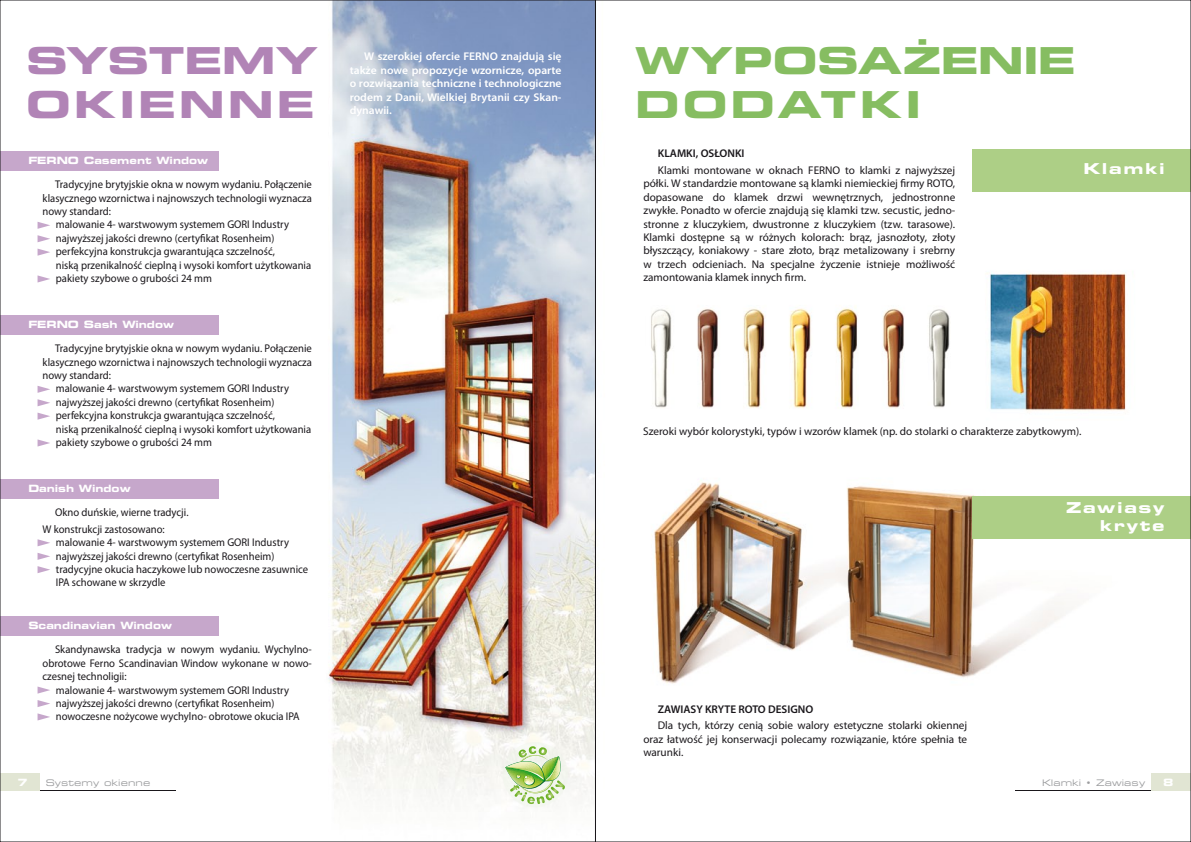
<style>
.page{position:relative;width:1191px;height:842px;background:#fff}
.page>*{position:absolute;margin:0;border:0;box-sizing:border-box;transform-origin:0 0}
.t1{font:700 expanded 37px/44.4px "Square 721 PL";color:#86bd61;scale:1.1 1}
.t2{font:700 expanded 37px/44.4px "Square 721 PL";letter-spacing:.04em;color:#b184b6;scale:1.1 1}
.t3{font:700 expanded 15px/18px "Square 721 PL";letter-spacing:.1em;color:#fff;text-align:right;scale:1.1 1}
.t4{font:11.2px/13.4px "Myriad Pro";color:#1a171b;scale:.95 1}
.t5{font:11.2px/13.4px "Myriad Pro";color:#1a171b}
.t6{font:600 11.2px/13.4px "Myriad Pro";color:#fff;text-align:justify}
.t7{font:700 expanded 10px "Square 721 PL";color:#fff}
.t8{font:700 expanded 10px "Square 721 PL";color:#fff;scale:1.05 1}
.t9{font:expanded 9px "Square 721 PL";letter-spacing:.01em;color:#9c9d9f;scale:1.05 1}
.s1{font-weight:600}
</style>
<div class="page">
<img style="left:2px;top:2px;width:1187px;height:806px">
<div style="left:502px;top:742px;width:66px;height:65px;background:#f0f6eb;border-radius:50%"></div>
<svg style="left:505px;top:746px;width:60px;height:58px"></svg>
<hr style="left:40px;top:791px;width:136px;height:1px;background:#1a171b">
<div style="left:0;top:774px;width:40px;height:17px;background:#e1e5d3"></div>
<hr style="left:1015px;top:791px;width:136px;height:1px;background:#1a171b">
<div style="left:1151px;top:774px;width:40px;height:17px;background:#e1e5d3"></div>
<div style="left:0;top:151px;width:218px;height:20px;background:#c6a7cb"></div>
<div style="left:972px;top:149px;width:219px;height:43px;background:#adcf86"></div>
<div style="left:972px;top:496px;width:219px;height:42px;background:#adcf86"></div>
<div style="left:0;top:315px;width:218px;height:20px;background:#c6a7cb"></div>
<div style="left:0;top:479px;width:218px;height:20px;background:#c6a7cb"></div>
<div style="left:0;top:616px;width:218px;height:20px;background:#c6a7cb"></div>
<svg style="left:38px;top:413px;width:12px;height:7px"></svg>
<svg style="left:38px;top:399px;width:12px;height:7px"></svg>
<svg style="left:38px;top:386px;width:12px;height:7px"></svg>
<svg style="left:38px;top:439px;width:12px;height:7px"></svg>
<svg style="left:38px;top:249px;width:12px;height:7px"></svg>
<svg style="left:38px;top:235px;width:12px;height:7px"></svg>
<svg style="left:38px;top:222px;width:12px;height:7px"></svg>
<svg style="left:38px;top:275px;width:12px;height:7px"></svg>
<svg style="left:38px;top:566px;width:12px;height:7px"></svg>
<svg style="left:38px;top:553px;width:12px;height:7px"></svg>
<svg style="left:38px;top:539px;width:12px;height:7px"></svg>
<svg style="left:38px;top:713px;width:12px;height:7px"></svg>
<svg style="left:38px;top:700px;width:12px;height:7px"></svg>
<svg style="left:38px;top:686px;width:12px;height:8px"></svg>
<p class="t2" style="left:26px;top:38px;width:267px">SYSTEMY<br>OKIENNE</p>
<p class="t1" style="left:635px;top:38px;width:402px">WYPOSA˚ENIE<br>DODATKI</p>
<p class="t6" style="left:350px;top:50px;width:213px;text-indent:14px">W szerokiej ofercie FERNO znajdują się także nowe propozycje wzornicze, oparte o rozwiązania techniczne i technologiczne rodem z Danii, Wielkiej Brytanii czy Skan&shy;dynawii.</p>
<p class="t7" style="left:28px;top:155px;width:181px">FERNO Casement Window</p>
<p class="t4" style="left:55px;top:178px;width:272px">Tradycyjne brytyjskie okna w nowym wydaniu. Połączenie</p>
<p class="t4" style="left:43px;top:191px;width:285px">klasycznego wzornictwa i najnowszych technologii wyznacza</p>
<p class="t4" style="left:43px;top:205px;width:73px">nowy standard:</p>
<p class="t4" style="left:56px;top:218px;width:247px">malowanie 4- warstwowym systemem GORI Industry</p>
<p class="t4" style="left:56px;top:232px;width:232px">najwyższej jakości drewno (certyfikat Rosenheim)</p>
<p class="t4" style="left:56px;top:245px;width:232px">perfekcyjna konstrukcja gwarantująca szczelność,</p>
<p class="t4" style="left:56px;top:259px;width:270px">niską przenikalność cieplną i wysoki komfort użytkowania</p>
<p class="t4" style="left:56px;top:272px;width:166px">pakiety szybowe o grubości 24 mm</p>
<p class="t7" style="left:28px;top:319px;width:147px">FERNO Sash Window</p>
<p class="t4" style="left:55px;top:342px;width:272px">Tradycyjne brytyjskie okna w nowym wydaniu. Połączenie</p>
<p class="t4" style="left:43px;top:355px;width:285px">klasycznego wzornictwa i najnowszych technologii wyznacza</p>
<p class="t4" style="left:43px;top:369px;width:73px">nowy standard:</p>
<p class="t4" style="left:56px;top:382px;width:247px">malowanie 4- warstwowym systemem GORI Industry</p>
<p class="t4" style="left:56px;top:396px;width:232px">najwyższej jakości drewno (certyfikat Rosenheim)</p>
<p class="t4" style="left:56px;top:409px;width:232px">perfekcyjna konstrukcja gwarantująca szczelność,</p>
<p class="t4" style="left:56px;top:423px;width:270px">niską przenikalność cieplną i wysoki komfort użytkowania</p>
<p class="t4" style="left:56px;top:436px;width:166px">pakiety szybowe o grubości 24 mm</p>
<p class="t7" style="left:28px;top:483px;width:104px">Danish Window</p>
<p class="t4" style="left:43px;top:504px;width:155px;line-height:16.4px;text-indent:13px">Okno duńskie, wierne tradycji.<br>W konstrukcji zastosowano:</p>
<p class="t4" style="left:56px;top:536px;width:267px">malowanie 4- warstwowym systemem GORI Industry najwyższej jakości drewno (certyfikat Rosenheim) tradycyjne okucia haczykowe lub nowoczesne zasuwnice IPA schowane w skrzydle</p>
<p class="t7" style="left:28px;top:620px;width:145px">Scandinavian Window</p>
<p class="t4" style="left:55px;top:643px;width:272px">Skandynawska tradycja w nowym wydaniu. Wychylno-</p>
<p class="t4" style="left:43px;top:656px;width:285px">obrotowe Ferno Scandinavian Window wykonane w nowo-</p>
<p class="t4" style="left:43px;top:670px;width:90px">czesnej technoligii:</p>
<p class="t4" style="left:56px;top:683px;width:247px">malowanie 4- warstwowym systemem GORI Industry</p>
<p class="t4" style="left:56px;top:697px;width:232px">najwyższej jakości drewno (certyfikat Rosenheim)</p>
<p class="t4" style="left:56px;top:710px;width:258px">nowoczesne nożycowe wychylno- obrotowe okucia IPA</p>
<p class="t5" style="left:658px;top:146px;width:299px;line-height:16.4px"><span class="s1">KLAMKI, OSŁONKI<br></span>Klamki montowane w oknach FERNO to klamki z najwyższej</p>
<p class="t5" style="left:643px;top:177px;width:313px;text-align:justify">półki. W standardzie montowane są klamki niemieckiej firmy ROTO, dopasowane do klamek drzwi wewnętrznych, jednostronne zwykłe. Ponadto w ofercie znajdują się klamki tzw. secustic, jedno&shy;stronne z kluczykiem, dwustronne z kluczykiem (tzw. tarasowe).<br>Klamki dostępne są w różnych kolorach: brąz, jasnozłoty, złoty błyszczący, koniakowy - stare złoto, brąz metalizowany i srebrny w trzech odcieniach. Na specjalne życzenie istnieje możliwość zamontowania klamek innych firm.</p>
<p class="t3" style="left:1083px;top:160px;width:75px">Klamki</p>
<p class="t5" style="left:643px;top:425px;width:440px">Szeroki wybór kolorystyki, typów i wzorów klamek (np. do stolarki o charakterze zabytkowym).</p>
<p class="t5" style="left:658px;top:701px;width:311px;line-height:16.4px"><span class="s1">ZAWIASY KRYTE ROTO DESIGNO<br></span>Dla tych, którzy cenią sobie walory estetyczne stolarki okiennej</p>
<p class="t5" style="left:643px;top:732px;width:325px">oraz łatwość jej konserwacji polecamy rozwiązanie, które spełnia te warunki.</p>
<p class="t3" style="left:1066px;top:498px;width:91px">Zawiasy kryte</p>
<p class="t8" style="left:18px;top:776px;width:11px">7</p>
<p class="t9" style="left:46px;top:777px;width:101px">Systemy okienne</p>
<p class="t9" style="left:1042px;top:777px;width:100px">Klamki • Zawiasy</p>
<p class="t8" style="left:1163px;top:776px;width:11px">8</p>
</div>
